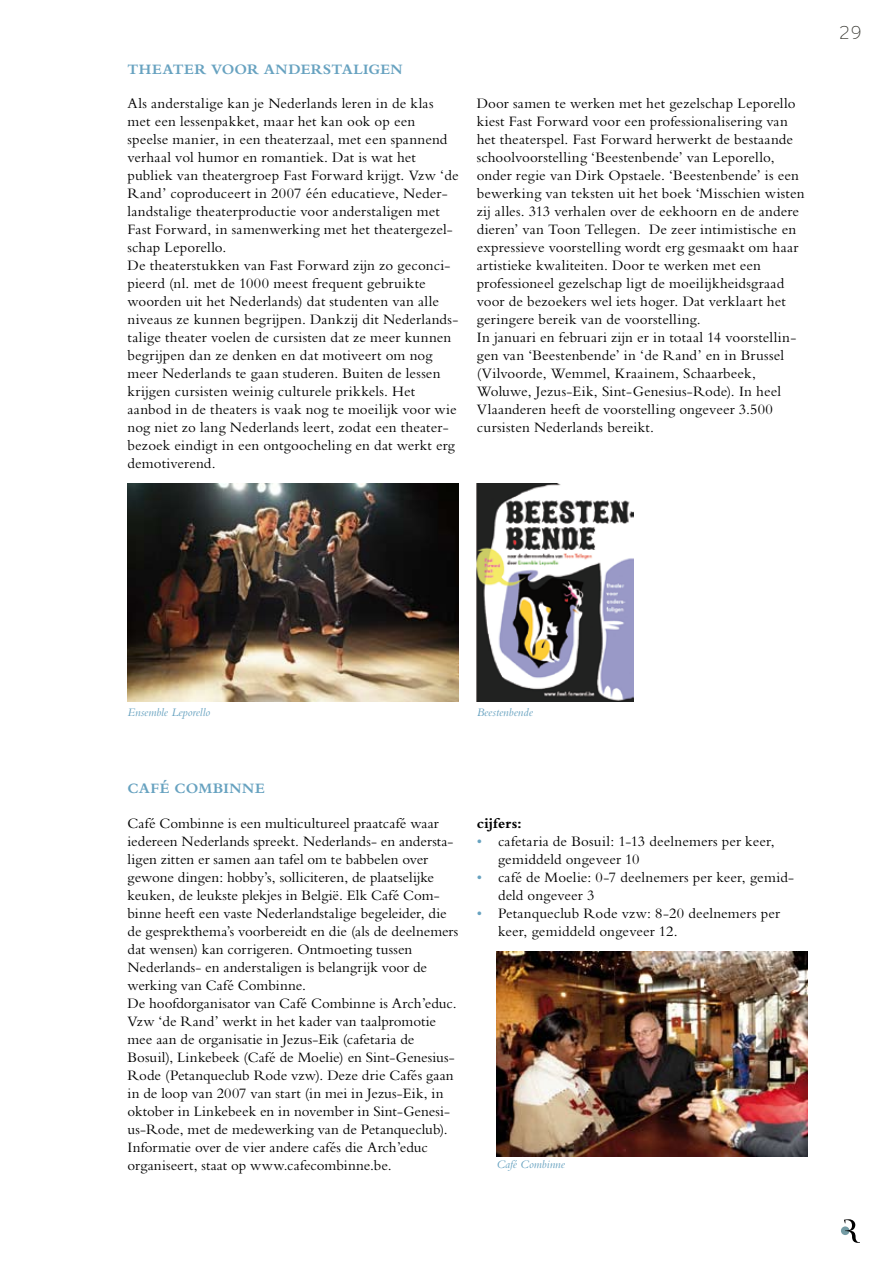
<style>
.page{position:relative;width:893px;height:1263px;background:#fff}
.page>*{position:absolute;margin:0;border:0;box-sizing:border-box;transform-origin:0 0}
.t1{font:300 18px "Precious Sans";color:#33332d}
.t2{font:15px/18px "Bembo Std";letter-spacing:.01em;color:#000}
.t3{font:700 15px "Bembo Std";letter-spacing:.035em;color:#67a2c0}
.t4{font:700 15px "Bembo Std";color:#000}
.t5{font:italic 12px "Bembo Std";color:#67a2c0}
.s1{color:#67a2c0}
</style>
<div class="page">
<div style="left:841px;top:1226px;width:8px;height:9px;background:#749ba4;border-radius:50%"></div>
<svg style="left:844px;top:1219px;width:16px;height:24px"></svg>
<img style="left:128px;top:483px;width:330px;height:219px">
<img style="left:477px;top:483px;width:157px;height:219px">
<img style="left:497px;top:951px;width:310px;height:205px">
<p class="t3" style="left:128px;top:61px;width:277px">THEATER VOOR ANDERSTALIGEN</p>
<p class="t2" style="left:128px;top:94px;width:333px">Als anderstalige kan je Nederlands leren in de klas met een lessenpakket, maar het kan ook op een speelse manier, in een theaterzaal, met een spannend verhaal vol humor en romantiek. Dat is wat het publiek van theatergroep Fast Forward krijgt. Vzw ‘de Rand’ coproduceert in 2007 één educatieve, Neder&shy;landstalige theaterproductie voor anderstaligen met Fast Forward, in samenwerking met het theatergezel&shy;schap Leporello.<br>De theaterstukken van Fast Forward zijn zo geconci&shy;pieerd (nl. met de 1000 meest frequent gebruikte woorden uit het Nederlands) dat studenten van alle niveaus ze kunnen begrijpen. Dankzij dit Nederlands&shy;talige theater voelen de cursisten dat ze meer kunnen begrijpen dan ze denken en dat motiveert om nog meer Nederlands te gaan studeren. Buiten de lessen krijgen cursisten weinig culturele prikkels. Het aanbod in de theaters is vaak nog te moeilijk voor wie nog niet zo lang Nederlands leert, zodat een theater&shy;bezoek eindigt in een ontgoocheling en dat werkt erg demotiverend.</p>
<p class="t2" style="left:477px;top:94px;width:329px">Door samen te werken met het gezelschap Leporello kiest Fast Forward voor een professionalisering van het theaterspel. Fast Forward herwerkt de bestaande schoolvoorstelling ‘Beestenbende’ van Leporello, onder regie van Dirk Opstaele. ‘Beestenbende’ is een bewerking van teksten uit het boek ‘Misschien wisten zij alles. 313 verhalen over de eekhoorn en de andere dieren’ van Toon Tellegen. De zeer intimistische en expressieve voorstelling wordt erg gesmaakt om haar artistieke kwaliteiten. Door te werken met een professioneel gezelschap ligt de moeilijkheidsgraad voor de bezoekers wel iets hoger. Dat verklaart het geringere bereik van de voorstelling.<br>In januari en februari zijn er in totaal 14 voorstellin&shy;gen van ‘Beestenbende’ in ‘de Rand’ en in Brussel (Vilvoorde, Wemmel, Kraainem, Schaarbeek, Woluwe, Jezus-Eik, Sint-Genesius-Rode). In heel Vlaanderen heeft de voorstelling ongeveer 3.500 cursisten Nederlands bereikt.</p>
<p class="t1" style="left:839px;top:21px;width:25px">29</p>
<p class="t5" style="left:128px;top:705px;width:84px">Ensemble Leporello</p>
<p class="t5" style="left:477px;top:705px;width:58px">Beestenbende</p>
<p class="t3" style="left:128px;top:780px;width:136px">CAFÉ COMBINNE</p>
<p class="t2" style="left:128px;top:814px;width:332px">Café Combinne is een multicultureel praatcafé waar iedereen Nederlands spreekt. Nederlands- en andersta&shy;ligen zitten er samen aan tafel om te babbelen over gewone dingen: hobby’s, solliciteren, de plaatselijke keuken, de leukste plekjes in België. Elk Café Com&shy;binne heeft een vaste Nederlandstalige begeleider, die de gesprekthema’s voorbereidt en die (als de deelnemers dat wensen) kan corrigeren. Ontmoeting tussen Nederlands- en anderstaligen is belangrijk voor de werking van Café Combinne.<br>De hoofdorganisator van Café Combinne is Arch’educ.<br>Vzw ‘de Rand’ werkt in het kader van taalpromotie mee aan de organisatie in Jezus-Eik (cafetaria de Bosuil), Linkebeek (Café de Moelie) en Sint-Genesius-Rode (Petanqueclub Rode vzw). Deze drie Cafés gaan in de loop van 2007 van start (in mei in Jezus-Eik, in oktober in Linkebeek en in november in Sint-Genesi&shy;us-Rode, met de medewerking van de Petanqueclub).<br>Informatie over de vier andere cafés die Arch’educ organiseert, staat op www.cafecombinne.be.</p>
<p class="t4" style="left:477px;top:815px;width:47px">CIJFERS:</p>
<p class="t2" style="left:498px;top:832px;width:278px;text-indent:-21px"><span class="s1">•</span> cafetaria de Bosuil: 1-13 deelnemers per keer, gemiddeld ongeveer 10</p>
<p class="t2" style="left:498px;top:868px;width:298px;text-indent:-21px"><span class="s1">•</span> café de Moelie: 0-7 deelnemers per keer, gemid&shy;deld ongeveer 3</p>
<p class="t2" style="left:498px;top:904px;width:284px;text-indent:-21px"><span class="s1">•</span> Petanqueclub Rode vzw: 8-20 deelnemers per keer, gemiddeld ongeveer 12.</p>
<p class="t5" style="left:496px;top:1157px;width:70px">Café Combinne</p>
</div>
